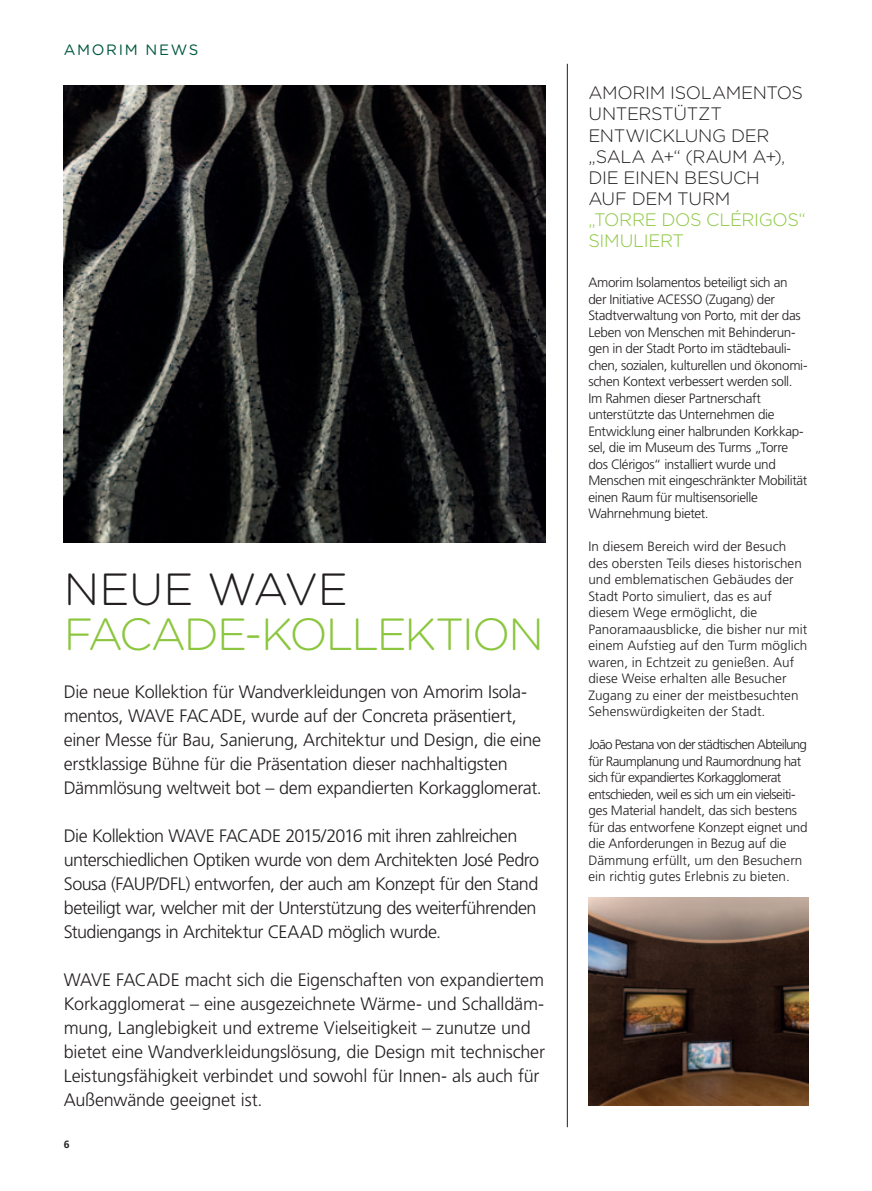
<style>
.page{position:relative;width:872px;height:1191px;background:#fff}
.page>*{position:absolute;margin:0;border:0;box-sizing:border-box;transform-origin:0 0}
.t1{font:300 45px "Gotham Rounded";letter-spacing:-.065em;color:#8bc63e}
.t2{font:300 45px "Gotham Rounded";color:#231f20}
.t3{font:300 18px/24px "Frutiger LT Std";letter-spacing:-.02em;color:#231f20}
.t4{font:300 18px/21px "Gotham Rounded";letter-spacing:-.01em;color:#231f20}
.t5{font:300 18px "Gotham Rounded";letter-spacing:-.015em;color:#8bc63e}
.t6{font:15px "Gotham Rounded";letter-spacing:.115em;color:#005840}
.t7{font:300 13.5px/16.5px "Frutiger LT Std";letter-spacing:-.02em;color:#231f20}
.t8{font:300 13.5px/16.5px "Frutiger LT Std";letter-spacing:.005em;color:#231f20}
.t9{font:700 10.5px "Frutiger LT Std";color:#231f20}
</style>
<div class="page">
<hr style="left:567px;top:64px;width:1px;height:1063px;background:#231f20">
<img style="left:64px;top:85px;width:482px;height:457px">
<img style="left:588px;top:897px;width:220px;height:209px">
<p class="t6" style="left:64px;top:39px;width:136px">AMORIM NEWS</p>
<h1 class="t2" style="left:64px;top:559px;width:278px">NEUE WAVE</h1>
<h1 class="t1" style="left:64px;top:604px;width:119px">FACADE</h1>
<h1 class="t1" style="left:244px;top:604px;width:75px">-KOLLE</h1>
<h1 class="t1" style="left:404px;top:604px;width:58px">KTION</h1>
<p class="t3" style="left:64px;top:680px;width:479px">Die neue Kollektion für Wandverkleidungen von Amorim Isola&shy;mentos, WAVE FACADE, wurde auf der Concreta präsentiert, einer Messe für Bau, Sanierung, Architektur und Design, die eine erstklassige Bühne für die Präsentation dieser nachhaltigsten Dämmlösung weltweit bot – dem expandierten Korkagglomerat.</p>
<p class="t3" style="left:64px;top:824px;width:477px">Die Kollektion WAVE FACADE 2015/2016 mit ihren zahlreichen unterschiedlichen Optiken wurde von dem Architekten José Pedro Sousa (FAUP/DFL) entworfen, der auch am Konzept für den Stand beteiligt war, welcher mit der Unterstützung des weiterführenden Studiengangs in Architektur CEAAD möglich wurde.</p>
<p class="t3" style="left:64px;top:968px;width:483px">WAVE FACADE macht sich die Eigenschaften von expandiertem Korkagglomerat – eine ausgezeichnete Wärme- und Schalldäm&shy;mung, Langlebigkeit und extreme Vielseitigkeit – zunutze und bietet eine Wandverkleidungslösung, die Design mit technischer Leistungsfähigkeit verbindet und sowohl für Innen- als auch für Außenwände geeignet ist.</p>
<p class="t9" style="left:64px;top:1138px;width:7px">6</p>
<p class="t4" style="left:588px;top:82px;width:40px">AMORI</p>
<p class="t4" style="left:650px;top:82px;width:50px">M ISOLA</p>
<p class="t4" style="left:726px;top:82px;width:29px">MENTO</p>
<p class="t4" style="left:791px;top:82px;width:13px">S</p>
<p class="t4" style="left:588px;top:103px;width:27px">UNTER</p>
<p class="t4" style="left:651px;top:103px;width:71px">STÜTZT</p>
<p class="t4" style="left:588px;top:124px;width:13px">ENT</p>
<p class="t4" style="left:625px;top:124px;width:119px">WICKLUNG DER</p>
<p class="t4" style="left:588px;top:145px;width:32px">„SALA</p>
<p class="t4" style="left:650px;top:145px;width:136px">A+“ (RAUM A+),</p>
<p class="t4" style="left:588px;top:166px;width:11px">DIE</p>
<p class="t4" style="left:623px;top:166px;width:12px">EINEN</p>
<p class="t4" style="left:588px;top:166px;width:169px;text-indent:96px">BESUCH<br>AUF DEM TURM</p>
<p class="t5" style="left:588px;top:207px;width:19px">„TORRE</p>
<p class="t5" style="left:661px;top:207px;width:146px">DOS CLÉRI GOS“</p>
<p class="t5" style="left:588px;top:228px;width:56px">SIMULIERT</p>
<p class="t7" style="left:588px;top:274px;width:221px">Amorim Isolamentos beteiligt sich an der Initiative ACESSO (Zugang) der Stadtverwaltung von Porto, mit der das Leben von Menschen mit Behinderun&shy;gen in der Stadt Porto im städtebauli&shy;chen, sozialen, kulturellen und ökonomi&shy;schen Kontext verbessert werden soll.<br>Im Rahmen dieser Partnerschaft unterstützte das Unternehmen die Entwicklung einer halbrunden Korkkap&shy;sel, die im Museum des Turms „Torre dos Clérigos“ installiert wurde und Menschen mit eingeschränkter Mobilität einen Raum für multisensorielle Wahrnehmung bietet.</p>
<p class="t8" style="left:588px;top:538px;width:220px">In diesem Bereich wird der Besuch des obersten Teils dieses historischen und emblematischen Gebäudes der Stadt Porto simuliert, das es auf diesem Wege ermöglicht, die Panoramaausblicke, die bisher nur mit einem Aufstieg auf den Turm möglich waren, in Echtzeit zu genießen. Auf diese Weise erhalten alle Besucher Zugang zu einer der meistbesuchten Sehenswürdigkeiten der Stadt.</p>
<p class="t7" style="left:588px;top:736px;width:221px">João Pestana von der städtischen Abteilung für Raumplanung und Raumordnung hat sich für expandiertes Korkagglomerat entschieden, weil es sich um ein vielseiti&shy;ges Material handelt, das sich bestens für das entworfene Konzept eignet und die Anforderungen in Bezug auf die Dämmung erfüllt, um den Besuchern ein richtig gutes Erlebnis zu bieten.</p>
</div>
